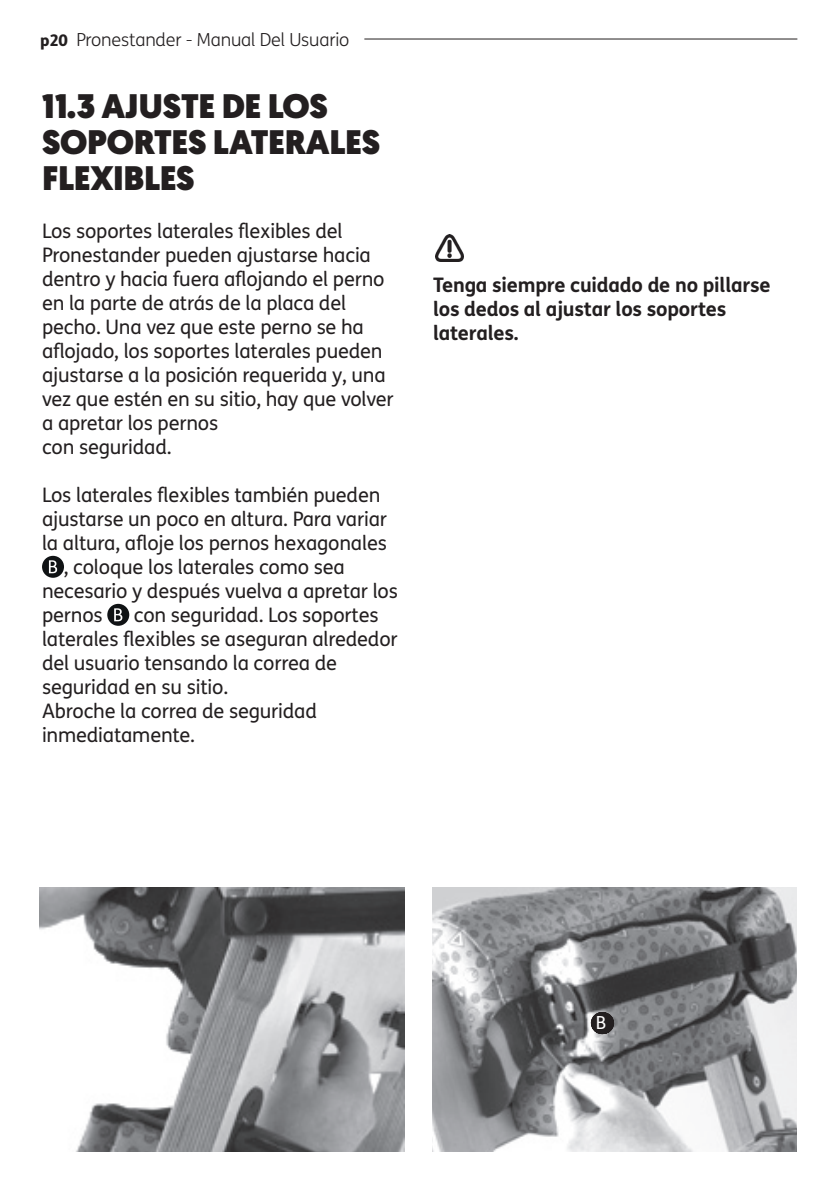
<style>
.page{position:relative;width:840px;height:1191px;background:#fff}
.page>*{position:absolute;margin:0;border:0;box-sizing:border-box;transform-origin:0 0}
.t1{font:900 34px/36px "Geomanist";letter-spacing:-.01em;color:#231f20}
.t2{font:20px/24px "FS Me";letter-spacing:-.01em;color:#231f20}
.t3{font:700 20px/24px "FS Me";letter-spacing:-.01em;color:#231f20}
.t4{font:300 18px "FS Me";letter-spacing:-.01em;color:#231f20}
.t5{font:18px "FS Me";color:#fff}
.s1{font-weight:800;font-size:16px}
</style>
<div class="page">
<hr style="left:364px;top:39px;width:432px;height:1px;background:#231f20">
<svg style="left:42px;top:556px;width:22px;height:22px"></svg>
<svg style="left:49px;top:560px;width:8px;height:13px"></svg>
<div style="left:107px;top:604px;width:22px;height:22px;background:#101315;border-radius:50%"></div>
<svg style="left:114px;top:608px;width:8px;height:13px"></svg>
<img style="left:435px;top:234px;width:28px;height:27px">
<img style="left:40px;top:887px;width:364px;height:264px">
<img style="left:432px;top:887px;width:364px;height:264px">
<svg style="left:601px;top:1012px;width:2px;height:22px"></svg>
<p class="t4" style="left:40px;top:27px;width:311px"><span class="s1">p20</span> Pronestander - Manual Del Usuario</p>
<h1 class="t1" style="left:42px;top:88px;width:339px">11.3 AJUSTE DE LOS<br>SOPORTES LATERALES<br>FLEXIBLES</h1>
<p class="t2" style="left:42px;top:218px;width:353px">Los soportes laterales flexibles del Pronestander pueden ajustarse hacia dentro y hacia fuera aflojando el perno en la parte de atrás de la placa del pecho. Una vez que este perno se ha aflojado, los soportes laterales pueden ajustarse a la posición requerida y, una vez que estén en su sitio, hay que volver a apretar los pernos<br>con seguridad.</p>
<p class="t2" style="left:42px;top:482px;width:339px">Los laterales flexibles también pueden</p>
<p class="t2" style="left:42px;top:506px;width:346px">ajustarse un poco en altura. Para variar</p>
<p class="t2" style="left:42px;top:530px;width:346px">la altura, afloje los pernos hexagonales</p>
<p class="t2" style="left:64px;top:554px;width:282px">, coloque los laterales como sea</p>
<p class="t2" style="left:42px;top:578px;width:357px">necesario y después vuelva a apretar los</p>
<p class="t2" style="left:42px;top:602px;width:62px">pernos</p>
<p class="t2" style="left:42px;top:602px;width:357px;text-indent:92px">con seguridad. Los soportes laterales flexibles se aseguran alrededor del usuario tensando la correa de seguridad en su sitio.<br>Abroche la correa de seguridad inmediatamente.</p>
<p class="t3" style="left:433px;top:272px;width:339px">Tenga siempre cuidado de no pillarse los dedos al ajustar los soportes laterales.</p>
<p class="t5" style="left:595px;top:1010px;width:12px">B</p>
</div>
